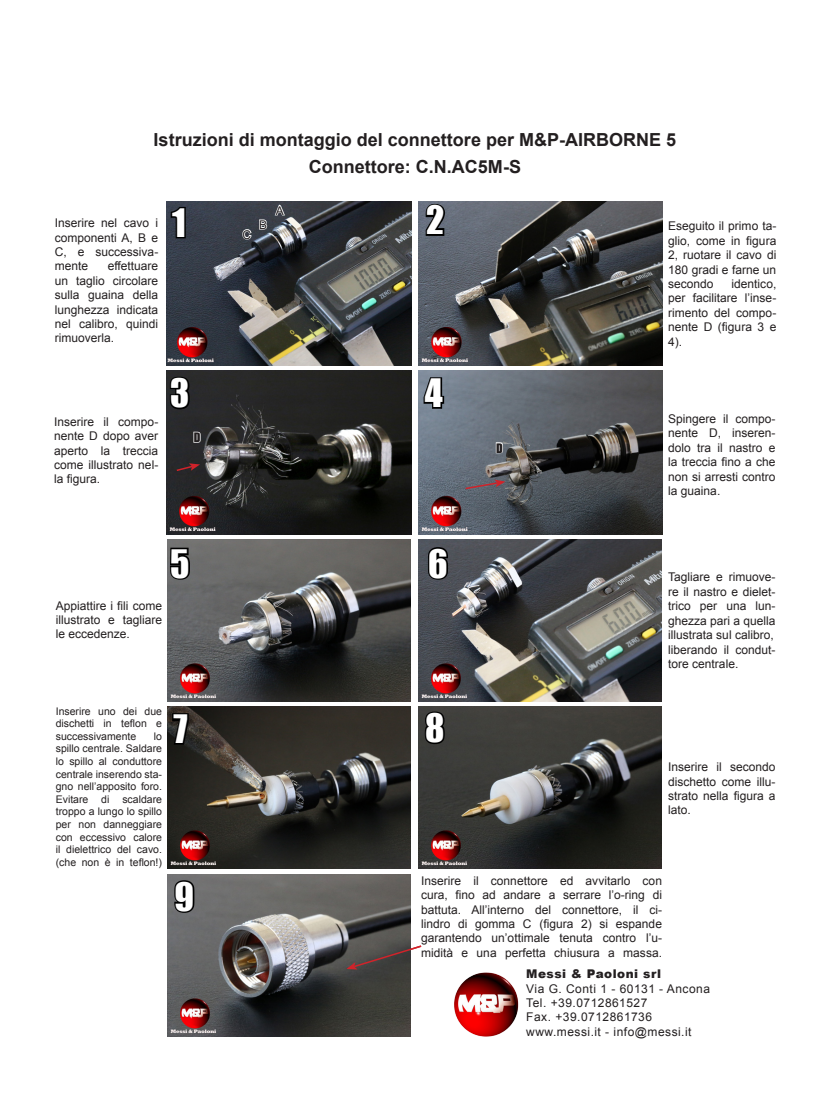
<style>
.page{position:relative;width:830px;height:1106px;background:#fff}
.page>*{position:absolute;margin:0;border:0;box-sizing:border-box;transform-origin:0 0}
.Paragrafo_base{font:36px "Impact";color:#fff}
.Paragrafo_base-2{font:700 18px "Arial";color:#231f20}
.Paragrafo_base-3{font:12px/14.4px "Arial";color:#231f20;text-align:justify}
.Paragrafo_base-4{font:12px "Arial";letter-spacing:.04em;color:#231f20}
.Paragrafo_base-5{font:900 12px "Arial";letter-spacing:.04em;color:#231f20}
.Paragrafo_base-6{font:12px "Impact";color:#231f20}
.Paragrafo_base-7{font:10.5px/12.6px "Arial";color:#231f20;text-align:justify}
</style>
<div class="page">
<img style="left:166px;top:201px;width:245px;height:165px">
<img style="left:166px;top:371px;width:245px;height:163px">
<img style="left:167px;top:539px;width:243px;height:162px">
<img style="left:418px;top:539px;width:243px;height:162px">
<img style="left:418px;top:201px;width:243px;height:165px">
<img style="left:419px;top:371px;width:242px;height:163px">
<img style="left:454px;top:972px;width:65px;height:65px">
<img style="left:418px;top:707px;width:243px;height:161px">
<img style="left:167px;top:875px;width:243px;height:161px">
<img style="left:168px;top:707px;width:243px;height:161px">
<svg style="left:169px;top:204px;width:18px;height:36px"></svg>
<svg style="left:168px;top:374px;width:24px;height:37px"></svg>
<svg style="left:168px;top:546px;width:24px;height:36px"></svg>
<svg style="left:425px;top:545px;width:24px;height:37px"></svg>
<svg style="left:423px;top:202px;width:24px;height:35px"></svg>
<svg style="left:258px;top:201px;width:28px;height:29px"></svg>
<svg style="left:241px;top:228px;width:11px;height:13px"></svg>
<svg style="left:422px;top:362px;width:23px;height:48px"></svg>
<svg style="left:192px;top:430px;width:9px;height:13px"></svg>
<svg style="left:175px;top:463px;width:25px;height:9px"></svg>
<svg style="left:422px;top:709px;width:24px;height:37px"></svg>
<svg style="left:346px;top:944px;width:76px;height:25px;background:#6c5f5d"></svg>
<svg style="left:172px;top:878px;width:24px;height:37px"></svg>
<svg style="left:170px;top:711px;width:20px;height:35px"></svg>
<svg style="left:495px;top:441px;width:9px;height:13px"></svg>
<svg style="left:463px;top:479px;width:42px;height:11px"></svg>
<p class="Paragrafo_base-2" style="left:153px;top:128px;width:524px">Istruzioni di montaggio del connettore per M&amp;P-AIRBORNE 5</p>
<p class="Paragrafo_base-2" style="left:308px;top:155px;width:213px">Connettore: C.N.AC5M-S</p>
<p class="Paragrafo_base-3" style="left:55px;top:216px;width:105px">Inserire nel cavo i componenti A, B e C, e successiva&shy;mente</p>
<p class="Paragrafo_base-3" style="left:55px;top:259px;width:105px;text-indent:53px">effettuare un taglio circolare sulla guaina della lunghezza indicata nel calibro, quindi rimuoverla.</p>
<p class="Paragrafo_base" style="left:172px;top:195px;width:15px">1</p>
<p class="Paragrafo_base" style="left:170px;top:365px;width:21px">3</p>
<p class="Paragrafo_base-3" style="left:242px;top:227px;width:10px">C</p>
<p class="Paragrafo_base-3" style="left:259px;top:217px;width:10px">B</p>
<p class="Paragrafo_base-3" style="left:276px;top:203px;width:10px">A</p>
<p class="Paragrafo_base" style="left:426px;top:192px;width:20px">2</p>
<p class="Paragrafo_base" style="left:424px;top:365px;width:19px">4</p>
<p class="Paragrafo_base-3" style="left:668px;top:219px;width:109px">Eseguito il primo ta&shy;glio, come in figura 2, ruotare il cavo di 180 gradi e farne un secondo</p>
<p class="Paragrafo_base-3" style="left:668px;top:277px;width:109px;text-indent:63px">identico, per facilitare l’inse&shy;rimento del compo&shy;nente D (figura 3 e 4).</p>
<p class="Paragrafo_base-3" style="left:54px;top:414px;width:106px">Inserire il compo&shy;nente D dopo aver aperto la treccia come illustrato nel&shy;la figura.</p>
<p class="Paragrafo_base-3" style="left:668px;top:412px;width:109px">Spingere il compo&shy;nente D, inseren&shy;dolo tra il nastro e la treccia fino a che non si arresti contro la guaina.</p>
<p class="Paragrafo_base-6" style="left:193px;top:428px;width:8px">D</p>
<p class="Paragrafo_base-6" style="left:496px;top:438px;width:8px">D</p>
<p class="Paragrafo_base-3" style="left:56px;top:598px;width:108px">Appiattire i fili come illustrato e tagliare le eccedenze.</p>
<p class="Paragrafo_base" style="left:170px;top:535px;width:21px">5</p>
<p class="Paragrafo_base" style="left:428px;top:535px;width:21px">6</p>
<p class="Paragrafo_base-3" style="left:668px;top:570px;width:109px">Tagliare e rimuove&shy;re il nastro e dielet&shy;trico per una lun&shy;ghezza pari a quella illustrata sul calibro,</p>
<p class="Paragrafo_base-3" style="left:668px;top:642px;width:109px">liberando il condut&shy;tore centrale.</p>
<p class="Paragrafo_base-7" style="left:56px;top:704px;width:108px">Inserire uno dei due dischetti in teflon e successivamente</p>
<p class="Paragrafo_base-7" style="left:56px;top:730px;width:108px;text-indent:98px">lo spillo centrale. Saldare lo spillo al conduttore centrale inserendo sta&shy;gno nell’apposito foro.<br>Evitare di scaldare troppo a lungo lo spillo per non danneggiare con eccessivo calore il dielettrico del cavo. (che non è in teflon!)</p>
<p class="Paragrafo_base" style="left:173px;top:701px;width:16px">7</p>
<p class="Paragrafo_base" style="left:174px;top:868px;width:21px">9</p>
<p class="Paragrafo_base" style="left:425px;top:700px;width:21px">8</p>
<p class="Paragrafo_base-3" style="left:668px;top:760px;width:109px">Inserire il secondo dischetto come illu&shy;strato nella figura a lato.</p>
<p class="Paragrafo_base-3" style="left:421px;top:873px;width:242px">Inserire il connettore ed avvitarlo con cura, fino ad andare a serrare l’o-ring di battuta. All’interno del connettore, il ci&shy;lindro di gomma C (figura 2) si espande garantendo un’ottimale tenuta contro l’u&shy;midità e una perfetta chiusura a massa.</p>
<p class="Paragrafo_base-5" style="left:526px;top:965px;width:136px">Messi &amp; Paoloni srl</p>
<p class="Paragrafo_base-4" style="left:526px;top:980px;width:185px">Via G. Conti 1 - 60131 - Ancona</p>
<p class="Paragrafo_base-4" style="left:526px;top:994px;width:123px">Tel. +39.0712861527</p>
<p class="Paragrafo_base-4" style="left:526px;top:1009px;width:127px">Fax. +39.0712861736</p>
<p class="Paragrafo_base-4" style="left:526px;top:1023px;width:167px">www.messi.it - info@messi.it</p>
</div>
